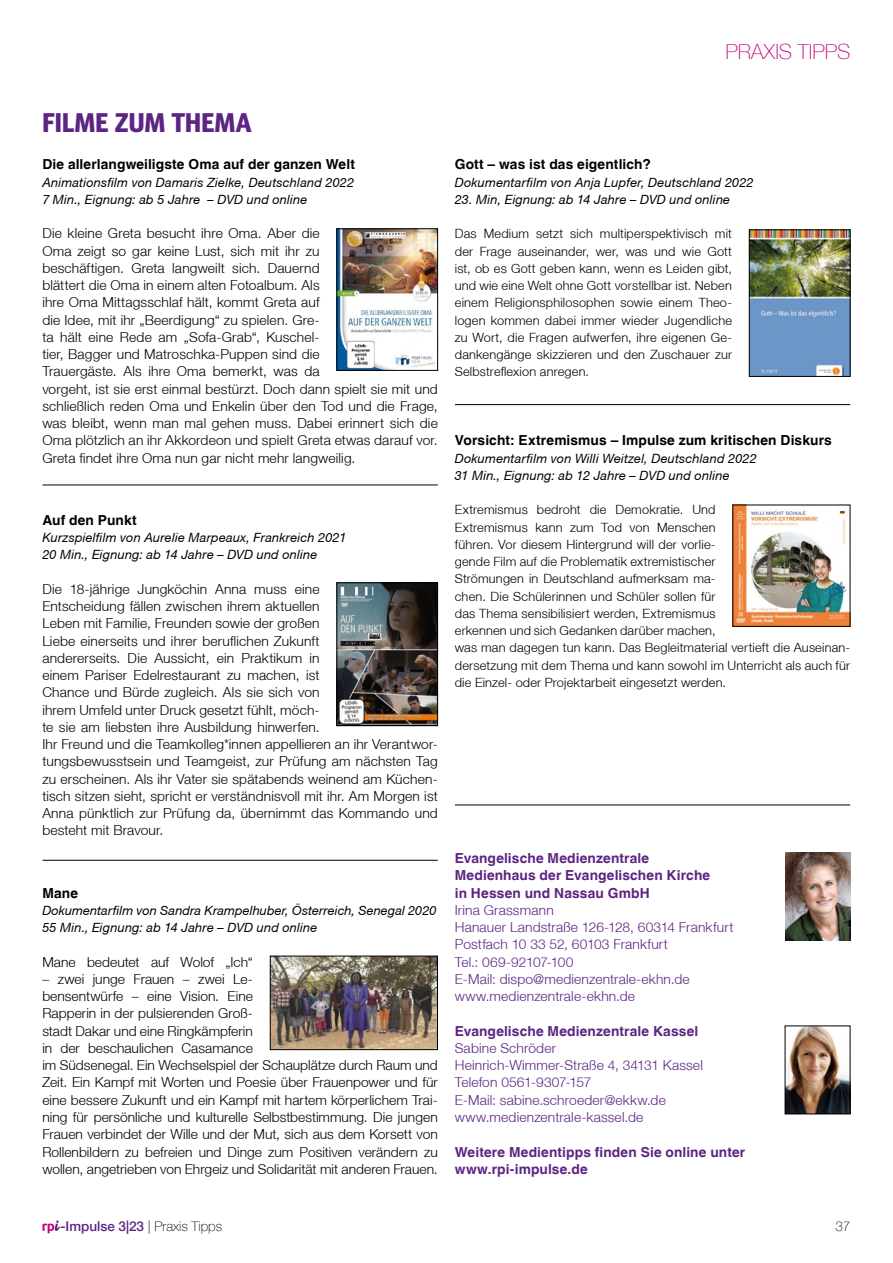
<style>
.page{position:relative;width:893px;height:1263px;background:#fff}
.page>*{position:absolute;margin:0;border:0;box-sizing:border-box;transform-origin:0 0}
.t1{font:700 27px "Meta Headline OT";letter-spacing:.01em;color:#5c2483}
.t2{font:100 21px "Helvetica Neue LT";color:#c80b7f}
.t3{font:300 13.8px/17.2px "Helvetica Neue LT";letter-spacing:.01em;color:#000}
.t4{font:300 13.8px/17.2px "Helvetica Neue LT";letter-spacing:.01em;color:#5c2483}
.t5{font:700 13.8px/17.2px "Helvetica LT";letter-spacing:.01em;color:#5c2483}
.t6{font:700 13.8px "Helvetica LT";letter-spacing:.01em;color:#000}
.t7{font:500 13.5px "Helvetica Neue LT";color:#5c2483}
.t8{font:100 13.5px "Helvetica Neue LT";color:#000}
.t9{font:300 12.75px/17.2px "Helvetica Neue LT";letter-spacing:.015em;color:#000;text-align:justify}
.t10{font:italic 12.75px/17.2px "Helvetica Neue CE";letter-spacing:.015em;color:#000}
.s1{font-weight:100;color:#000}
</style>
<div class="page">
<svg style="left:43px;top:1220px;width:17px;height:13px"></svg>
<hr style="left:43px;top:485px;width:395px;height:1px;background:#000">
<hr style="left:43px;top:860px;width:395px;height:1px;background:#000">
<img style="left:339px;top:231px;width:97px;height:138px">
<div style="left:337px;top:229px;width:101px;height:142px;border:1px solid #000"></div>
<img style="left:735px;top:507px;width:113px;height:118px">
<img style="left:272px;top:958px;width:164px;height:90px">
<div style="left:270px;top:956px;width:168px;height:94px;border:1px solid #000"></div>
<img style="left:339px;top:585px;width:97px;height:139px">
<div style="left:337px;top:583px;width:101px;height:143px;border:1px solid #000"></div>
<hr style="left:455px;top:404px;width:395px;height:1px;background:#000">
<hr style="left:455px;top:805px;width:395px;height:1px;background:#000">
<img style="left:785px;top:853px;width:65px;height:88px">
<img style="left:787px;top:1028px;width:61px;height:84px">
<div style="left:785px;top:1026px;width:65px;height:88px;border:1px solid #000"></div>
<img style="left:751px;top:232px;width:97px;height:143px">
<div style="left:749px;top:230px;width:101px;height:147px;border:1px solid #000"></div>
<h2 class="t2" style="left:725px;top:40px;width:126px">PRAXIS TIPPS</h2>
<h1 class="t1" style="left:42px;top:107px;width:211px">FILME ZUM THEMA</h1>
<p class="t6" style="left:42px;top:156px;width:314px">Die allerlangweiligste Oma auf der ganzen Welt</p>
<p class="t10" style="left:42px;top:173px;width:313px">Animationsfilm von Damaris Zielke, Deutschland 2022<br>7 Min., Eignung: ab 5 Jahre – DVD und online</p>
<p class="t3" style="left:42px;top:225px;width:397px">Die kleine Greta besucht ihre Oma. Aber die<br>Oma zeigt so gar keine Lust, sich mit ihr zu<br>beschäftigen. Greta langweilt sich. Dauernd<br>blättert die Oma in einem alten Fotoalbum. Als<br>ihre Oma Mittagsschlaf hält, kommt Greta auf<br>die Idee, mit ihr „Beerdigung“ zu spielen. Gre-<br>ta hält eine Rede am „Sofa-Grab“, Kuschel-<br>tier, Bagger und Matroschka-Puppen sind die<br>Trauergäste. Als ihre Oma bemerkt, was da<br>vorgeht, ist sie erst einmal bestürzt. Doch dann spielt sie mit und schließlich reden Oma und Enkelin über den Tod und die Frage, was bleibt, wenn man mal gehen muss. Dabei erinnert sich die Oma plötzlich an ihr Akkordeon und spielt Greta etwas darauf vor.<br>Greta findet ihre Oma nun gar nicht mehr langweilig.</p>
<p class="t6" style="left:42px;top:512px;width:96px">Auf den Punkt</p>
<p class="t10" style="left:42px;top:529px;width:306px">Kurzspielfilm von Aurelie Marpeaux, Frankreich 2021<br>20 Min., Eignung: ab 14 Jahre – DVD und online</p>
<p class="t3" style="left:42px;top:580px;width:397px">Die 18-jährige Jungköchin Anna muss eine<br>Entscheidung fällen zwischen ihrem aktuellen<br>Leben mit Familie, Freunden sowie der großen<br>Liebe einerseits und ihrer beruflichen Zukunft<br>andererseits. Die Aussicht, ein Praktikum in<br>einem Pariser Edelrestaurant zu machen, ist<br>Chance und Bürde zugleich. Als sie sich von<br>ihrem Umfeld unter Druck gesetzt fühlt, möch-<br>te sie am liebsten ihre Ausbildung hinwerfen.<br>Ihr Freund und die Teamkolleg*innen appellieren an ihr Verantwor&shy;tungsbewusstsein und Teamgeist, zur Prüfung am nächsten Tag zu erscheinen. Als ihr Vater sie spätabends weinend am Küchen&shy;tisch sitzen sieht, spricht er verständnisvoll mit ihr. Am Morgen ist Anna pünktlich zur Prüfung da, übernimmt das Kommando und besteht mit Bravour.</p>
<p class="t6" style="left:42px;top:884px;width:37px">Mane</p>
<p class="t10" style="left:42px;top:902px;width:396px">Dokumentarfilm von Sandra Krampelhuber, Österreich, Senegal 2020<br>55 Min., Eignung: ab 14 Jahre – DVD und online</p>
<p class="t3" style="left:42px;top:953px;width:212px">Mane bedeutet auf Wolof „Ich“</p>
<p class="t3" style="left:42px;top:970px;width:397px">– zwei junge Frauen – zwei Le-<br>bensentwürfe – eine Vision. Eine<br>Rapperin in der pulsierenden Groß-<br>stadt Dakar und eine Ringkämpferin<br>in der beschaulichen Casamance<br>im Südsenegal. Ein Wechselspiel der Schauplätze durch Raum und Zeit. Ein Kampf mit Worten und Poesie über Frauenpower und für eine bessere Zukunft und ein Kampf mit hartem körperlichem Trai&shy;ning für persönliche und kulturelle Selbstbestimmung. Die jungen Frauen verbindet der Wille und der Mut, sich aus dem Korsett von Rollenbildern zu befreien und Dinge zum Positiven verändern zu wollen, angetrieben von Ehrgeiz und Solidarität mit anderen Frauen.</p>
<p class="t6" style="left:455px;top:156px;width:197px">Gott – was ist das eigentlich?</p>
<p class="t10" style="left:455px;top:173px;width:300px">Dokumentarfilm von Anja Lupfer, Deutschland 2022</p>
<p class="t10" style="left:455px;top:191px;width:277px">23. Min, Eignung: ab 14 Jahre – DVD und online</p>
<p class="t9" style="left:455px;top:225px;width:279px">Das Medium setzt sich multiperspektivisch mit der Frage auseinander, wer, was und wie Gott ist, ob es Gott geben kann, wenn es Leiden gibt, und wie eine Welt ohne Gott vorstellbar ist. Neben einem Religionsphilosophen sowie einem Theo&shy;logen kommen dabei immer wieder Jugendliche zu Wort, die Fragen aufwerfen, ihre eigenen Ge&shy;dankengänge skizzieren und den Zuschauer zur Selbstreflexion anregen.</p>
<p class="t6" style="left:455px;top:432px;width:379px">Vorsicht: Extremismus – Impulse zum kritischen Diskurs</p>
<p class="t10" style="left:455px;top:449px;width:303px">Dokumentarfilm von Willi Weitzel, Deutschland 2022<br>31 Min., Eignung: ab 12 Jahre – DVD und online</p>
<p class="t9" style="left:455px;top:501px;width:397px;text-align:left">Extremismus bedroht die Demokratie. Und<br>Extremismus kann zum Tod von Menschen<br>führen. Vor diesem Hintergrund will der vorlie-<br>gende Film auf die Problematik extremistischer<br>Strömungen in Deutschland aufmerksam ma-<br>chen. Die Schülerinnen und Schüler sollen für<br>das Thema sensibilisiert werden, Extremismus<br>erkennen und sich Gedanken darüber machen,<br>was man dagegen tun kann. Das Begleitmaterial vertieft die Auseinan&shy;dersetzung mit dem Thema und kann sowohl im Unterricht als auch für die Einzel- oder Projektarbeit eingesetzt werden.</p>
<p class="t5" style="left:455px;top:849px;width:257px">Evangelische Medienzentrale<br>Medienhaus der Evangelischen Kirche in Hessen und Nassau GmbH</p>
<p class="t4" style="left:455px;top:901px;width:280px">Irina Grassmann<br>Hanauer Landstraße 126-128, 60314 Frankfurt<br>Postfach 10 33 52, 60103 Frankfurt<br>Tel.: 069-92107-100<br>E-Mail: dispo@medienzentrale-ekhn.de www.medienzentrale-ekhn.de</p>
<p class="t5" style="left:455px;top:1022px;width:245px">Evangelische Medienzentrale Kassel</p>
<p class="t4" style="left:455px;top:1039px;width:250px">Sabine Schröder<br>Heinrich-Wimmer-Straße 4, 34131 Kassel<br>Telefon 0561-9307-157<br>E-Mail: sabine.schroeder@ekkw.de www.medienzentrale-kassel.de</p>
<p class="t5" style="left:455px;top:1143px;width:292px">Weitere Medientipps finden Sie online unter www.rpi-impulse.de</p>
<p class="t7" style="left:60px;top:1218px;width:163px">-Impulse 3|23 <span class="s1">| Praxis Tipps</span></p>
<p class="t8" style="left:835px;top:1218px;width:17px">37</p>
</div>
